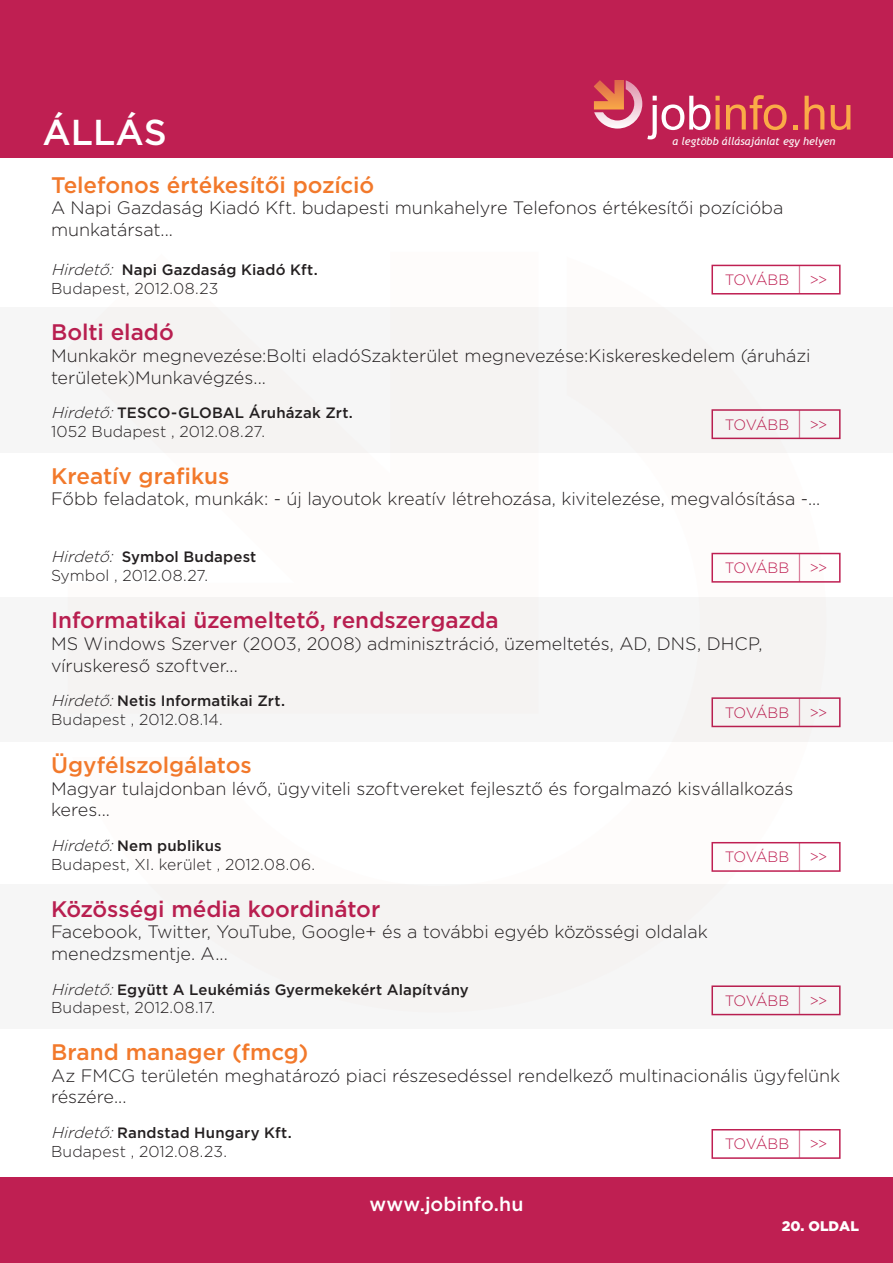
<style>
.page{position:relative;width:893px;height:1263px;background:#fff}
.page>*{position:absolute;margin:0;border:0;box-sizing:border-box;transform-origin:0 0}
.cimlap_datum{font:500 36px "Gotham";color:#fff}
.jobinfo_hirdetes_txt{font:500 22.5px "Gotham";color:#f2792b}
.jobinfo_hirdetes_txt-2{font:500 22.5px "Gotham";letter-spacing:-.005em;color:#bf1f52}
.jobinfo_hirdetés_gom{font:500 19.5px "Gotham";letter-spacing:-.005em;color:#fff}
.jobinfo_hirdetes_txt-3{font:300 18px/21.6px "Gotham";letter-spacing:-.005em;color:#231f20}
.jobinfo_hirdetes_inf{font:300 15.75px "Gotham";letter-spacing:.005em;color:#231f20}
.jobinfo_hirdetes_inf-2{font:500 15px "Gotham";letter-spacing:.01em;color:#231f20}
.jobinfo_hirdetés_gom-2{font:300 15px "Gotham";letter-spacing:-.04em;color:#bf1f52}
.text_oldalszam{font:900 13.95px "Gotham";color:#fff}
.t1{font:italic 10.8px "Trebuchet MS";color:#fefcfb}
.s1{font-weight:300;font-style:italic;font-size:15.75px}
.s2{font-size:30px}
</style>
<div class="page">
<div style="left:0;top:1178px;width:893px;height:85px;background:#bf1f52"></div>
<div style="left:0;top:0;width:893px;height:157px;background:#bf1f52"></div>
<svg style="left:594px;top:80px;width:126px;height:59px"></svg>
<div style="left:715px;top:105px;width:5px;height:25px;background:#faab47"></div>
<svg style="left:726px;top:95px;width:61px;height:35px"></svg>
<svg style="left:793px;top:125px;width:4px;height:5px"></svg>
<svg style="left:805px;top:96px;width:19px;height:34px"></svg>
<svg style="left:831px;top:105px;width:19px;height:25px"></svg>
<div style="left:711px;top:265px;width:130px;height:29px;border:2px solid #bf1f52"></div>
<div style="left:711px;top:553px;width:130px;height:30px;border:2px solid #bf1f52"></div>
<div style="left:711px;top:842px;width:130px;height:30px;border:2px solid #bf1f52"></div>
<div style="left:711px;top:1129px;width:130px;height:30px;border:2px solid #bf1f52"></div>
<div style="left:0;top:884px;width:893px;height:145px;background:#f6f6f6"></div>
<div style="left:0;top:597px;width:893px;height:145px;background:#f5f3f2"></div>
<div style="left:0;top:308px;width:893px;height:145px;background:#f5f3f2"></div>
<p class="cimlap_datum" style="left:43px;top:112px;width:126px">ÁLLÁS</p>
<p class="t1" style="left:672px;top:134px;width:164px">a legtöbb állásajánlat egy helyen</p>
<p class="jobinfo_hirdetes_txt" style="left:51px;top:172px;width:325px">Telefonos értékesítői pozíció</p>
<p class="jobinfo_hirdetes_txt-3" style="left:51px;top:197px;width:734px">A Napi Gazdaság Kiadó Kft. budapesti munkahelyre Telefonos értékesítői pozícióba munkatársat...</p>
<p class="jobinfo_hirdetes_inf-2" style="left:51px;top:261px;width:268px"><span class="s1">Hirdető:</span> Napi Gazdaság Kiadó Kft.</p>
<p class="jobinfo_hirdetes_inf" style="left:51px;top:279px;width:169px">Budapest, 2012.08.23</p>
<p class="jobinfo_hirdetes_txt-2" style="left:51px;top:319px;width:124px">Bolti eladó</p>
<p class="jobinfo_hirdetes_txt-3" style="left:51px;top:344px;width:761px">Munkakör megnevezése:Bolti eladóSzakterület megnevezése:Kiskereskedelem (áruházi területek)Munkavégzés...</p>
<p class="jobinfo_hirdetes_inf-2" style="left:51px;top:404px;width:303px"><span class="s1">Hirdető:</span>TESCO-GLOBAL Áruházak Zrt.</p>
<p class="jobinfo_hirdetes_inf" style="left:51px;top:423px;width:216px">1052 Budapest , 2012.08.27.</p>
<p class="jobinfo_hirdetes_txt" style="left:51px;top:463px;width:180px">Kreatív grafikus</p>
<p class="jobinfo_hirdetes_txt-3" style="left:51px;top:488px;width:771px">Főbb feladatok, munkák: - új layoutok kreatív létrehozása, kivitelezése, megvalósítása -...</p>
<p class="jobinfo_hirdetés_gom-2" style="left:725px;top:271px;width:104px">TOVÁBB <span class="s2">|</span> &gt;&gt;</p>
<p class="jobinfo_hirdetés_gom-2" style="left:725px;top:416px;width:104px">TOVÁBB <span class="s2">|</span> &gt;&gt;</p>
<p class="jobinfo_hirdetes_inf-2" style="left:51px;top:548px;width:207px"><span class="s1">Hirdető:</span> Symbol Budapest</p>
<p class="jobinfo_hirdetes_inf" style="left:51px;top:566px;width:159px">Symbol , 2012.08.27.</p>
<p class="jobinfo_hirdetes_txt-2" style="left:51px;top:607px;width:449px">Informatikai üzemeltető, rendszergazda</p>
<p class="jobinfo_hirdetes_txt-3" style="left:51px;top:632px;width:713px">MS Windows Szerver (2003, 2008) adminisztráció, üzemeltetés, AD, DNS, DHCP, víruskereső szoftver...</p>
<p class="jobinfo_hirdetes_inf-2" style="left:51px;top:692px;width:235px"><span class="s1">Hirdető:</span>Netis Informatikai Zrt.</p>
<p class="jobinfo_hirdetes_inf" style="left:51px;top:711px;width:173px">Budapest , 2012.08.14.</p>
<p class="jobinfo_hirdetes_txt" style="left:51px;top:752px;width:202px">Ügyfélszolgálatos</p>
<p class="jobinfo_hirdetes_txt-3" style="left:51px;top:777px;width:744px">Magyar tulajdonban lévő, ügyviteli szoftvereket fejlesztő és forgalmazó kisvállalkozás keres...</p>
<p class="jobinfo_hirdetes_inf-2" style="left:51px;top:837px;width:172px"><span class="s1">Hirdető:</span>Nem publikus</p>
<p class="jobinfo_hirdetes_inf" style="left:51px;top:855px;width:266px">Budapest, XI. kerület , 2012.08.06.</p>
<p class="jobinfo_hirdetes_txt-2" style="left:51px;top:896px;width:331px">Közösségi média koordinátor</p>
<p class="jobinfo_hirdetes_txt-3" style="left:51px;top:920px;width:658px">Facebook, Twitter, YouTube, Google+ és a további egyéb közösségi oldalak menedzsmentje. A...</p>
<p class="jobinfo_hirdetes_inf-2" style="left:51px;top:980px;width:419px"><span class="s1">Hirdető:</span>Együtt A Leukémiás Gyermekekért Alapítvány</p>
<p class="jobinfo_hirdetes_inf" style="left:51px;top:999px;width:166px">Budapest, 2012.08.17.</p>
<p class="jobinfo_hirdetes_txt" style="left:51px;top:1039px;width:259px">Brand manager (fmcg)</p>
<p class="jobinfo_hirdetes_txt-3" style="left:51px;top:1064px;width:791px">Az FMCG területén meghatározó piaci részesedéssel rendelkező multinacionális ügyfelünk részére...</p>
<p class="jobinfo_hirdetes_inf-2" style="left:51px;top:1124px;width:242px"><span class="s1">Hirdető:</span>Randstad Hungary Kft.</p>
<p class="jobinfo_hirdetes_inf" style="left:51px;top:1142px;width:177px">Budapest , 2012.08.23.</p>
<p class="jobinfo_hirdetés_gom-2" style="left:725px;top:559px;width:104px">TOVÁBB <span class="s2">|</span> &gt;&gt;</p>
<p class="jobinfo_hirdetés_gom-2" style="left:725px;top:704px;width:104px">TOVÁBB <span class="s2">|</span> &gt;&gt;</p>
<p class="jobinfo_hirdetés_gom-2" style="left:725px;top:849px;width:104px">TOVÁBB <span class="s2">|</span> &gt;&gt;</p>
<p class="jobinfo_hirdetés_gom-2" style="left:725px;top:992px;width:104px">TOVÁBB <span class="s2">|</span> &gt;&gt;</p>
<p class="jobinfo_hirdetés_gom-2" style="left:725px;top:1136px;width:104px">TOVÁBB <span class="s2">|</span> &gt;&gt;</p>
<p class="jobinfo_hirdetés_gom" style="left:369px;top:1192px;width:156px">www.jobinfo.hu</p>
<p class="text_oldalszam" style="left:782px;top:1217px;width:79px">20. OLDAL</p>
</div>
